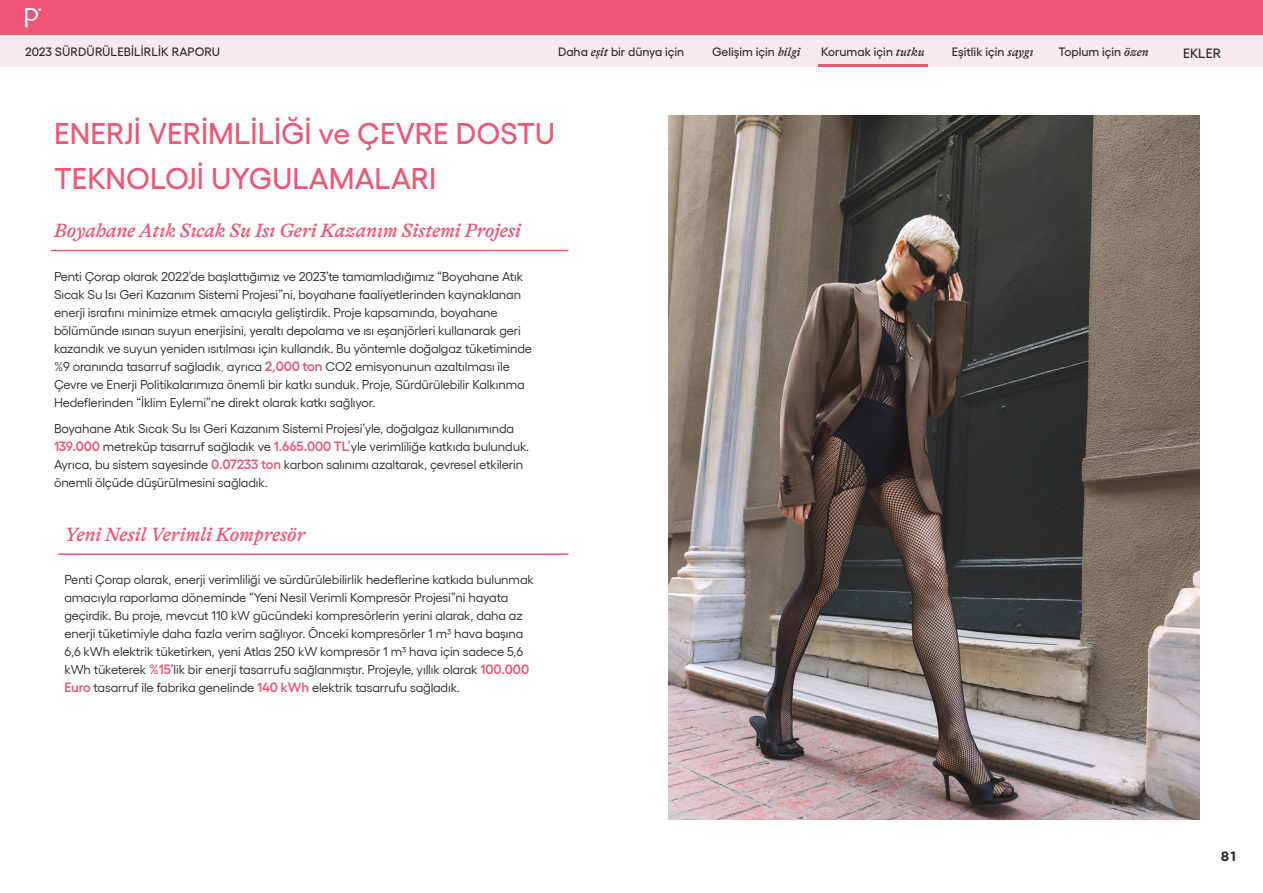
<style>
.page{position:relative;width:1263px;height:893px;background:#fff}
.page>*{position:absolute;margin:0;border:0;box-sizing:border-box;transform-origin:0 0}
.t1{font:500 30px/45px "Yellix";color:#f05675}
.t2{font:italic 500 19.5px "GT Alpina";color:#f05675}
.t3{font:500 13.5px "Yellix";color:#2a2927}
.t4{font:700 13.5px "Gotham";color:#2a2927}
.t5{font:12.75px/18px "Yellix";letter-spacing:-.01em;color:#2a2927}
.t6{font:500 12.15px "Yellix";color:#2a2927}
.s1{font-family:"GT Alpina";font-style:italic}
.s2{color:#30b04f}
.s3{font-weight:600;font-size:13.5px;color:#f05675}
</style>
<div class="page">
<div style="left:0;top:0;width:1263px;height:38px;background:#f05675"></div>
<div style="left:0;top:35px;width:1263px;height:31px;background:#f6eaee"></div>
<svg style="left:25px;top:8px;width:16px;height:19px"></svg>
<hr style="left:818px;top:64px;width:109px;height:2px;background:#f05775">
<hr style="left:51px;top:250px;width:517px;height:1px;background:#f05675">
<hr style="left:58px;top:553px;width:510px;height:2px;background:#f05675">
<img style="left:668px;top:115px;width:532px;height:705px">
<p class="t6" style="left:25px;top:43px;width:196px">2023 SÜRDÜRÜLEBİLİRLİK RAPORU</p>
<p class="t6" style="left:558px;top:43px;width:128px">Daha <span class="s1">eşit</span> bir dünya i̇çin</p>
<p class="t6" style="left:712px;top:43px;width:91px">Gelişim için <span class="s1">bi̇lgi̇</span></p>
<p class="t6" style="left:821px;top:43px;width:105px">Korumak için <span class="s1">tutku</span></p>
<p class="t6" style="left:952px;top:43px;width:82px">Eşitlik için <span class="s1">saygı</span></p>
<p class="t6" style="left:1058px;top:43px;width:91px">Toplum için <span class="s1">özen</span></p>
<p class="t3" style="left:1183px;top:42px;width:39px">EKLER</p>
<h1 class="t1" style="left:54px;top:108px;width:503px">ENERJİ VERİMLİLİĞİ ve ÇEVRE DOSTU<br>TEKNOLOJİ UYGULAMALARI</h1>
<h2 class="t2" style="left:54px;top:220px;width:468px">Boyahane Atık Sıcak Su Isı Geri Kazanım Sistemi Projesi</h2>
<p class="t5" style="left:54px;top:266px;width:479px">Penti Çorap olarak 2022’de başlattığımız ve 2023’te tamamladığımız “Boyahane Atık Sıcak Su Isı Geri Kazanım Sistemi Projesi”ni, boyahane faaliyetlerinden kaynaklanan enerji israfını minimize etmek amacıyla geliştirdik. Proje kapsamında, boyahane bölümünde ısınan suyun enerjisini, yeraltı depolama ve ısı eşanjörleri kullanarak geri kazandık ve suyun yeniden ısıtılması için kullandık. Bu yöntemle doğalgaz tüketiminde %9 oranında tasarruf sağladık<span class="s2">,</span> ayrıca <span class="s3">2,000 ton</span> CO2 emisyonunun azaltılması ile Çevre ve Enerji Politikalarımıza önemli bir katkı sunduk. Proje, Sürdürülebilir Kalkınma Hedeflerinden “İklim Eylemi”ne direkt olarak katkı sağlıyor.</p>
<p class="t5" style="left:54px;top:419px;width:477px">Boyahane Atık Sıcak Su Isı Geri Kazanım Sistemi Projesi’yle, doğalgaz kullanımında <span class="s3">139.000</span> metreküp tasarruf sağladık ve <span class="s3">1.665.000 TL’</span>yle verimliliğe katkıda bulunduk.<br>Ayrıca, bu sistem sayesinde <span class="s3">0.07233 ton</span> karbon salınımı azaltarak, çevresel etkilerin önemli ölçüde düşürülmesini sağladık.</p>
<h2 class="t2" style="left:65px;top:523px;width:242px">Yeni Nesil Verimli Kompresör</h2>
<p class="t5" style="left:64px;top:570px;width:471px">Penti Çorap olarak, enerji verimliliği ve sürdürülebilirlik hedeflerine katkıda bulunmak amacıyla raporlama döneminde “Yeni Nesil Verimli Kompresör Projesi”ni hayata geçirdik. Bu proje, mevcut 110 kW gücündeki kompresörlerin yerini alarak, daha az enerji tüketimiyle daha fazla verim sağlıyor. Önceki kompresörler 1 m³ hava başına 6,6 kWh elektrik tüketirken, yeni Atlas 250 kW kompresör 1 m³ hava için sadece 5,6 kWh tüketerek <span class="s3">%15</span>’lik bir enerji tasarrufu sağlanmıştır. Projeyle, yıllık olarak <span class="s3">100.000<br>Euro</span> tasarruf ile fabrika genelinde <span class="s3">140 kWh</span> elektrik tasarrufu sağladık.</p>
<p class="t4" style="left:1221px;top:847px;width:17px">81</p>
</div>
